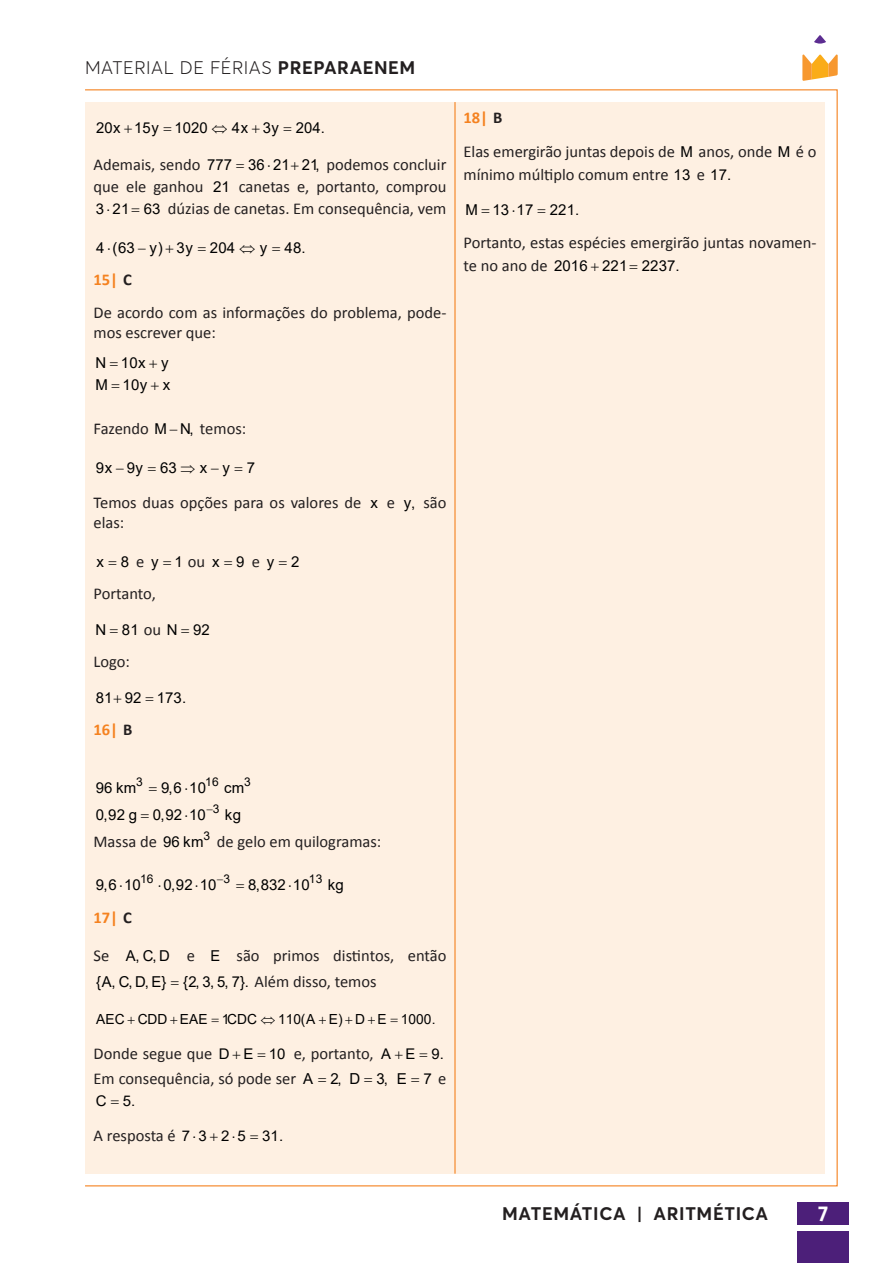
<style>
.page{position:relative;width:893px;height:1263px;background:#fff}
.page>*{position:absolute;margin:0;border:0;box-sizing:border-box;transform-origin:0 0}
.t1{font:700 21px "Averta";color:#fff}
.t2{font:300 18px "Averta";letter-spacing:.025em;color:#231f20}
.t3{font:700 18px "Averta";letter-spacing:.035em;color:#231f20}
.Corpo{font:16.5px/19.8px "Calibri";color:#231f20}
.Corpo-2{font:700 16.5px "Calibri";color:#f58220}
.t4{font:15.15px "Arial";color:#000}
.Corpo-3{font:15px/22.5px "Arial";letter-spacing:.005em;color:#000}
.t5{font:14.7px "Arial";letter-spacing:.27em;color:#000}
.t6{font:13.95px "Arial";letter-spacing:.005em;color:#000}
.t7{font:12px "Arial";color:#000}
.s1{font-weight:700}
.s2{font-family:"Arial";font-size:15.15px;color:#000}
.s3{color:#231f20}
.s4{font-family:"Arial";font-size:15px;color:#000}
.s5{font-family:"Calibri";font-size:16.5px;color:#231f20}
</style>
<div class="page">
<div style="left:798px;top:1202px;width:51px;height:22px;background:#4c1f79"></div>
<div style="left:798px;top:1231px;width:51px;height:32px;background:#4c1f79"></div>
<svg style="left:802px;top:54px;width:36px;height:27px"></svg>
<svg style="left:814px;top:35px;width:12px;height:9px"></svg>
<div style="left:85px;top:102px;width:740px;height:1072px;background:#fef0e2"></div>
<hr style="left:454px;top:102px;width:2px;height:1072px;background:#f58220">
<p class="t2" style="left:85px;top:56px;width:332px">MATERIAL DE FÉRIAS <span class="s1">PREPARAENEM</span></p>
<p class="Corpo-3" style="left:96px;top:116px;width:230px">20x 15y 1020 ⇔ 4x 3y 204.</p>
<p class="Corpo" style="left:94px;top:155px;width:354px">Ademais, sendo <span class="s2">777 36 21 21,</span> podemos concluir</p>
<p class="Corpo" style="left:94px;top:176px;width:111px">que ele ganhou</p>
<p class="Corpo-3" style="left:213px;top:175px;width:18px">21</p>
<p class="Corpo" style="left:239px;top:176px;width:209px">canetas e, portanto, comprou</p>
<p class="t5" style="left:96px;top:199px;width:66px">3 21 63</p>
<p class="Corpo" style="left:168px;top:198px;width:280px">dúzias de canetas. Em consequência, vem</p>
<p class="Corpo-3" style="left:96px;top:236px;width:211px">4 (63 y) 3y 204 ⇔ y 48.</p>
<p class="Corpo-2" style="left:94px;top:268px;width:40px">15| <span class="s3">C</span></p>
<p class="Corpo" style="left:94px;top:302px;width:354px">De acordo com as informações do problema, pode&shy;mos escrever que:</p>
<p class="Corpo-3" style="left:95px;top:351px;width:76px">N 10x y<br>M 10y x</p>
<p class="Corpo" style="left:94px;top:418px;width:154px">Fazendo <span class="s4">M N,</span> temos:</p>
<p class="Corpo-3" style="left:96px;top:456px;width:125px">9x 9y 63 ⇒ −</p>
<p class="Corpo-3" style="left:200px;top:456px;width:57px">xy7</p>
<p class="Corpo" style="left:94px;top:492px;width:269px">Temos duas opções para os valores de</p>
<p class="Corpo-3" style="left:370px;top:492px;width:9px">x</p>
<p class="Corpo" style="left:387px;top:492px;width:10px">e</p>
<p class="Corpo-3" style="left:404px;top:492px;width:13px">y,</p>
<p class="Corpo" style="left:423px;top:492px;width:25px">são</p>
<p class="Corpo" style="left:94px;top:512px;width:32px">elas:</p>
<p class="Corpo-3" style="left:97px;top:550px;width:204px">x 8 <span class="s5">e</span> y 1 <span class="s5">ou</span> x 9 <span class="s5">e</span> y 2</p>
<p class="Corpo" style="left:94px;top:583px;width:64px">Portanto,</p>
<p class="Corpo-3" style="left:95px;top:618px;width:116px">N 81 <span class="s5">ou</span> N 92</p>
<p class="Corpo" style="left:94px;top:651px;width:38px">Logo:</p>
<p class="Corpo-3" style="left:96px;top:686px;width:92px">81 92 173.</p>
<p class="Corpo-2" style="left:94px;top:718px;width:41px">16| <span class="s3">B</span></p>
<p class="t7" style="left:136px;top:774px;width:8px">3</p>
<p class="t7" style="left:205px;top:774px;width:15px">16</p>
<p class="t7" style="left:244px;top:774px;width:8px">3</p>
<p class="t7" style="left:206px;top:801px;width:15px">−3</p>
<p class="Corpo-3" style="left:96px;top:776px;width:42px">96 km</p>
<p class="Corpo-3" style="left:96px;top:774px;width:150px;line-height:26.8px;text-indent:65px">9,6 10 cm<br>0,92 g 0,92 10</p>
<p class="Corpo-3" style="left:225px;top:803px;width:18px">kg</p>
<p class="Corpo" style="left:94px;top:831px;width:111px">Massa de <span class="s4">96 km</span></p>
<p class="t7" style="left:203px;top:828px;width:8px">3</p>
<p class="Corpo" style="left:217px;top:831px;width:166px">de gelo em quilogramas:</p>
<p class="t7" style="left:140px;top:871px;width:15px">16</p>
<p class="t7" style="left:217px;top:871px;width:15px">−3</p>
<p class="t7" style="left:309px;top:871px;width:15px">13</p>
<p class="Corpo-3" style="left:96px;top:873px;width:47px">9,6 10</p>
<p class="Corpo-3" style="left:158px;top:873px;width:60px">⋅0,92 10</p>
<p class="Corpo-3" style="left:248px;top:873px;width:97px">8,832 10 kg</p>
<p class="Corpo-2" style="left:94px;top:905px;width:40px">17| <span class="s3">C</span></p>
<p class="Corpo" style="left:94px;top:945px;width:17px">Se</p>
<p class="Corpo-3" style="left:126px;top:944px;width:45px">A, C,D</p>
<p class="Corpo" style="left:187px;top:945px;width:10px">e</p>
<p class="Corpo-3" style="left:210px;top:944px;width:11px">E</p>
<p class="Corpo" style="left:237px;top:945px;width:211px">são primos distintos, então</p>
<p class="Corpo-3" style="left:96px;top:970px;width:282px">{A, C, D, E} {2, 3, 5, 7}. <span class="s5">Além disso, temos</span></p>
<p class="t6" style="left:96px;top:1010px;width:341px">AEC CDD EAE 1CDC ⇔ 110(A E) D E 1000.</p>
<p class="Corpo" style="left:94px;top:1043px;width:120px">Donde segue que</p>
<p class="t5" style="left:219px;top:1044px;width:68px">DE 10</p>
<p class="Corpo" style="left:294px;top:1043px;width:81px">e, portanto,</p>
<p class="t5" style="left:381px;top:1044px;width:64px">AE 9.</p>
<p class="Corpo" style="left:94px;top:1068px;width:250px">Em consequência, só pode ser <span class="s2">A 2,</span></p>
<p class="t4" style="left:349px;top:1068px;width:40px">D 3,</p>
<p class="Corpo-3" style="left:397px;top:1067px;width:51px">E 7 <span class="s5">e</span></p>
<p class="t5" style="left:96px;top:1091px;width:41px">C 5.</p>
<p class="Corpo" style="left:94px;top:1125px;width:84px">A resposta é</p>
<p class="t5" style="left:182px;top:1126px;width:103px">73 25 31.</p>
<p class="Corpo-2" style="left:463px;top:106px;width:41px">18| <span class="s3">B</span></p>
<p class="Corpo" style="left:463px;top:140px;width:354px;line-height:22.8px">Elas emergirão juntas depois de <span class="s4">M</span> anos, onde <span class="s4">M</span> é o mínimo múltiplo comum entre <span class="s4">13</span> e <span class="s4">17.</span></p>
<p class="Corpo-3" style="left:465px;top:199px;width:115px">M 13 17 221.</p>
<p class="Corpo" style="left:463px;top:232px;width:354px">Portanto, estas espécies emergirão juntas novamen-</p>
<p class="Corpo-3" style="left:463px;top:254px;width:218px"><span class="s5">te no ano de</span> 2016 221 2237.</p>
<p class="t3" style="left:502px;top:1202px;width:267px">MATEMÁTICA | ARITMÉTICA</p>
<p class="t1" style="left:818px;top:1200px;width:12px">7</p>
</div>
